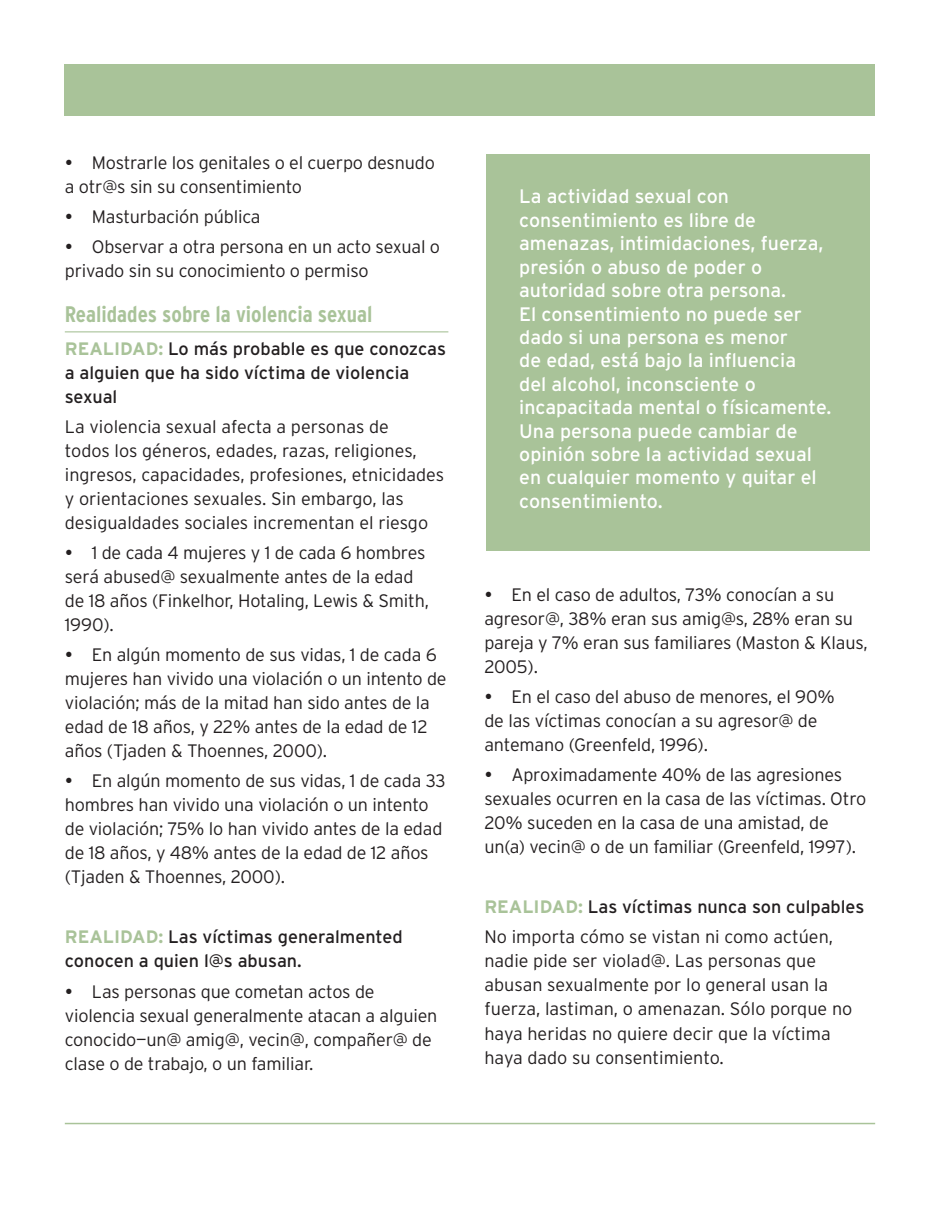
<style>
.page{position:relative;width:940px;height:1210px;background:#fff}
.page>*{position:absolute;margin:0;border:0;box-sizing:border-box;transform-origin:0 0}
.Subhead_w__rule__Ove{font:700 condensed 22.5px "Interstate";color:#a9c399}
.t1{font:19.5px/23.4px "Interstate";color:#fff}
.Body_bullet{font:300 18px/24px "Interstate";letter-spacing:-.01em;color:#231f20}
.Body_text{font:300 18px/24px "Interstate";color:#231f20}
.Body_text-2{font:18px/24px "Interstate";color:#231f20}
.s1{font-weight:700;color:#a9c399}
</style>
<div class="page">
<div style="left:65px;top:65px;width:810px;height:51px;background:#a9c399"></div>
<hr style="left:65px;top:1122px;width:810px;height:2px;background:#a9c399">
<hr style="left:65px;top:331px;width:383px;height:1px;background:#a9c399">
<div style="left:486px;top:155px;width:383px;height:396px;background:#a9c399"></div>
<p class="Body_bullet" style="left:65px;top:151px;width:372px;text-indent:27px">Mostrarle los genitales o el cuerpo desnudo a otr@s sin su consentimiento</p>
<p class="Body_bullet" style="left:92px;top:205px;width:170px">Masturbación pública</p>
<p class="Body_bullet" style="left:65px;top:235px;width:377px;text-indent:27px">Observar a otra persona en un acto sexual o privado sin su conocimiento o permiso</p>
<p class="Subhead_w__rule__Ove" style="left:65px;top:302px;width:309px">Realidades sobre la violencia sexual</p>
<p class="Body_text-2" style="left:65px;top:337px;width:383px"><span class="s1">REALIDAD:</span> Lo más probable es que conozcas a alguien que ha sido víctima de violencia sexual</p>
<p class="Body_text" style="left:65px;top:415px;width:381px">La violencia sexual afecta a personas de<br>todos los géneros, edades, razas, religiones, ingresos, capacidades, profesiones, etnicidades y orientaciones sexuales. Sin embargo, las desigualdades sociales incrementan el riesgo</p>
<p class="Body_bullet" style="left:65px;top:541px;width:366px;text-indent:27px">1 de cada 4 mujeres y 1 de cada 6 hombres será abused@ sexualmente antes de la edad de 18 años (Finkelhor, Hotaling, Lewis &amp; Smith, 1990).</p>
<p class="Body_bullet" style="left:65px;top:643px;width:383px;text-indent:27px">En algún momento de sus vidas, 1 de cada 6 mujeres han vivido una violación o un intento de violación; más de la mitad han sido antes de la edad de 18 años, y 22% antes de la edad de 12 años (Tjaden &amp; Thoennes, 2000).</p>
<p class="Body_bullet" style="left:65px;top:769px;width:382px;text-indent:27px">En algún momento de sus vidas, 1 de cada 33 hombres han vivido una violación o un intento de violación; 75% lo han vivido antes de la edad de 18 años, y 48% antes de la edad de 12 años (Tjaden &amp; Thoennes, 2000).</p>
<p class="Body_text-2" style="left:65px;top:925px;width:339px"><span class="s1">REALIDAD:</span> Las víctimas generalmented conocen a quien l@s abusan.</p>
<p class="Body_bullet" style="left:65px;top:979px;width:374px;text-indent:27px">Las personas que cometan actos de violencia sexual generalmente atacan a alguien conocido—un@ amig@, vecin@, compañer@ de clase o de trabajo, o un familiar.</p>
<p class="t1" style="left:519px;top:185px;width:314px">La actividad sexual con consentimiento es libre de amenazas, intimidaciones, fuerza, presión o abuso de poder o autoridad sobre otra persona.<br>El consentimiento no puede ser dado si una persona es menor<br>de edad, está bajo la influencia<br>del alcohol, inconsciente o incapacitada mental o físicamente.<br>Una persona puede cambiar de opinión sobre la actividad sexual en cualquier momento y quitar el consentimiento.</p>
<p class="Body_bullet" style="left:484px;top:583px;width:385px;text-indent:27px">En el caso de adultos, 73% conocían a su agresor@, 38% eran sus amig@s, 28% eran su pareja y 7% eran sus familiares (Maston &amp; Klaus, 2005).</p>
<p class="Body_bullet" style="left:484px;top:685px;width:352px;text-indent:27px">En el caso del abuso de menores, el 90% de las víctimas conocían a su agresor@ de antemano (Greenfeld, 1996).</p>
<p class="Body_bullet" style="left:484px;top:763px;width:383px;text-indent:27px">Aproximadamente 40% de las agresiones sexuales ocurren en la casa de las víctimas. Otro 20% suceden en la casa de una amistad, de un(a) vecin@ o de un familiar (Greenfeld, 1997).</p>
<p class="Body_text-2" style="left:484px;top:895px;width:381px"><span class="s1">REALIDAD:</span> Las víctimas nunca son culpables</p>
<p class="Body_text" style="left:484px;top:925px;width:369px">No importa cómo se vistan ni como actúen, nadie pide ser violad@. Las personas que abusan sexualmente por lo general usan la fuerza, lastiman, o amenazan. Sólo porque no haya heridas no quiere decir que la víctima haya dado su consentimiento.</p>
</div>
